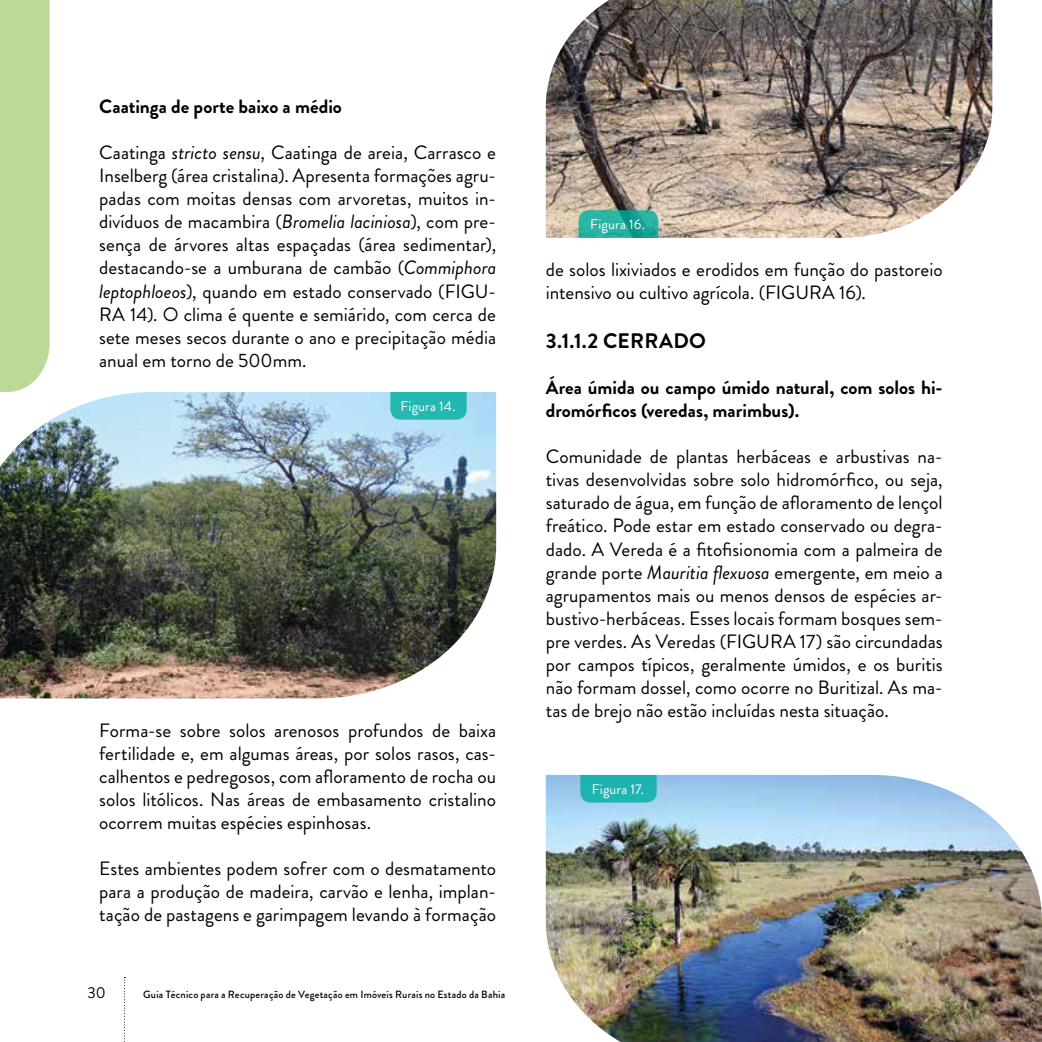
<style>
.page{position:relative;width:1042px;height:1042px;background:#fff}
.page>*{position:absolute;margin:0;border:0;box-sizing:border-box;transform-origin:0 0}
.t1{font:700 21px "Brandon Grotesque";letter-spacing:.015em;color:#000}
.t2{font:19.25px/23.1px "Brandon Grotesque";color:#000;text-align:justify}
.t3{font:700 19.25px/23.1px "Brandon Grotesque";color:#000}
.t4{font:15.75px "Brandon Grotesque";color:#000}
.t5{font:14px "Brandon Grotesque";letter-spacing:.015em;color:#fff}
.t6{font:500 10.5px "Brandon Grotesque";letter-spacing:.02em;color:#000}
.s1{font-style:italic}
</style>
<div class="page">
<div style="left:0;top:0;width:50px;height:392px;background:#bbd997"></div>
<img style="left:0;top:392px;width:496px;height:306px">
<img style="left:546px;top:0;width:446px;height:238px">
<img style="left:546px;top:775px;width:496px;height:267px">
<svg style="left:390px;top:392px;width:77px;height:28px;background:#28b9b4"></svg>
<div style="left:580px;top:775px;width:76px;height:27px;background:#1fb3af"></div>
<svg style="left:578px;top:210px;width:80px;height:28px;background:#29ac9d"></svg>
<svg style="left:124px;top:977px;width:1px;height:65px"></svg>
<p class="t3" style="left:99px;top:95px;width:244px">Caatinga de porte baixo a médio</p>
<p class="t2" style="left:99px;top:141px;width:398px">Caatinga <span class="s1">stricto sensu</span>, Caatinga de areia, Carrasco e Inselberg (área cristalina). Apresenta formações agru&shy;padas com moitas densas com arvoretas, muitos in&shy;divíduos de macambira (<span class="s1">Bromelia laciniosa</span>), com pre&shy;sença de árvores altas espaçadas (área sedimentar), destacando-se a umburana de cambão (<span class="s1">Commiphora leptophloeos</span>), quando em estado conservado (FIGU-RA 14). O clima é quente e semiárido, com cerca de sete meses secos durante o ano e precipitação média anual em torno de 500mm.</p>
<p class="t5" style="left:400px;top:396px;width:57px">Figura 14.</p>
<p class="t2" style="left:99px;top:719px;width:398px">Forma-se sobre solos arenosos profundos de baixa fertilidade e, em algumas áreas, por solos rasos, cas&shy;calhentos e pedregosos, com afloramento de rocha ou solos litólicos. Nas áreas de embasamento cristalino ocorrem muitas espécies espinhosas.</p>
<p class="t2" style="left:99px;top:857px;width:398px">Estes ambientes podem sofrer com o desmatamento para a produção de madeira, carvão e lenha, implan&shy;tação de pastagens e garimpagem levando à formação</p>
<p class="t4" style="left:88px;top:981px;width:20px">30</p>
<p class="t6" style="left:143px;top:986px;width:364px">Guia Técnico para a Recuperação de Vegetação em Imóveis Rurais no Estado da Bahia</p>
<p class="t5" style="left:590px;top:214px;width:56px">Figura 16.</p>
<p class="t2" style="left:546px;top:258px;width:398px">de solos lixiviados e erodidos em função do pastoreio intensivo ou cultivo agrícola. (FIGURA 16).</p>
<p class="t1" style="left:546px;top:326px;width:162px">3.1.1.2 CERRADO</p>
<p class="t3" style="left:546px;top:376px;width:398px">Área úmida ou campo úmido natural, com solos hi&shy;dromórficos (veredas, marimbus).</p>
<p class="t2" style="left:546px;top:445px;width:398px">Comunidade de plantas herbáceas e arbustivas na&shy;tivas desenvolvidas sobre solo hidromórfico, ou seja, saturado de água, em função de afloramento de lençol freático. Pode estar em estado conservado ou degra&shy;dado. A Vereda é a fitofisionomia com a palmeira de grande porte <span class="s1">Mauritia flexuosa</span> emergente, em meio a agrupamentos mais ou menos densos de espécies ar&shy;bustivo-herbáceas. Esses locais formam bosques sem&shy;pre verdes. As Veredas (FIGURA 17) são circundadas por campos típicos, geralmente úmidos, e os buritis não formam dossel, como ocorre no Buritizal. As ma&shy;tas de brejo não estão incluídas nesta situação.</p>
<p class="t5" style="left:592px;top:779px;width:54px">Figura 17.</p>
</div>
